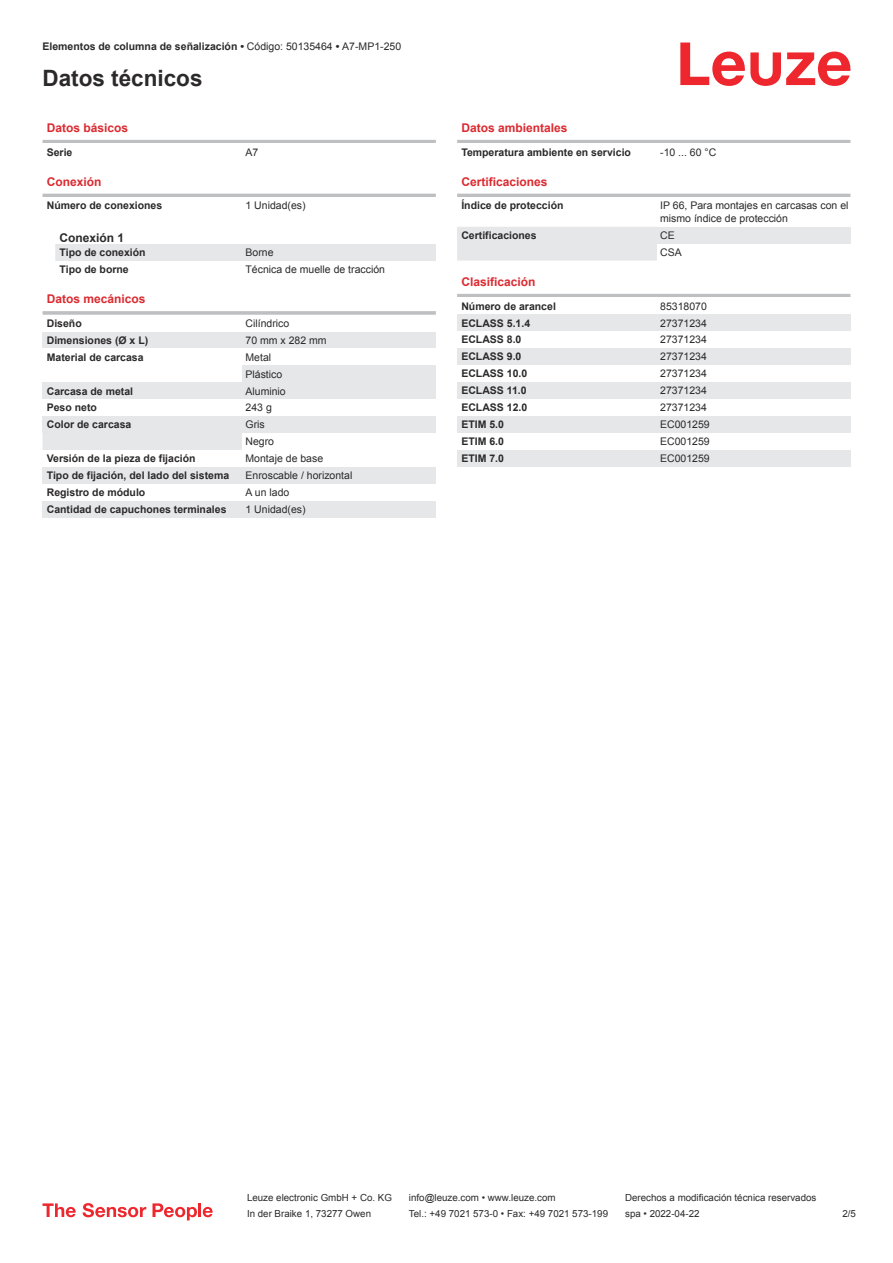
<style>
.page{position:relative;width:893px;height:1263px;background:#fff}
.page>*{position:absolute;margin:0;border:0;box-sizing:border-box;transform-origin:0 0}
.t1{font:700 22.5px "Arial";color:#2b292a}
.t2{font:700 12px "Arial";color:#db2a30}
.t3{font:700 12px "Arial";color:#2b292a}
.t4{font:700 10.5px "Arial";color:#2b292a}
.t5{font:10.5px/17px "Arial";color:#2b292a}
.t6{font:9.75px "Arial";color:#2b292a}
.s1{font-weight:400}
</style>
<div class="page">
<svg style="left:680px;top:43px;width:170px;height:43px"></svg>
<svg style="left:43px;top:244px;width:199px;height:206px"></svg>
<hr style="left:43px;top:140px;width:393px;height:3px;background:#bdbfc1">
<hr style="left:43px;top:194px;width:393px;height:3px;background:#bdbfc1">
<div style="left:242px;top:244px;width:194px;height:17px;background:#e6e7e9"></div>
<div style="left:43px;top:295px;width:393px;height:18px;background:#fff"></div>
<hr style="left:43px;top:311px;width:393px;height:4px;background:#c5c7c9">
<div style="left:43px;top:315px;width:199px;height:17px;background:#fff"></div>
<div style="left:43px;top:332px;width:199px;height:16px;background:#e6e7e9"></div>
<div style="left:242px;top:332px;width:194px;height:16px;background:#e6e7e9"></div>
<div style="left:43px;top:348px;width:199px;height:17px;background:#fff"></div>
<div style="left:242px;top:365px;width:194px;height:17px;background:#e6e7e9"></div>
<div style="left:43px;top:382px;width:199px;height:17px;background:#e6e7e9"></div>
<div style="left:242px;top:382px;width:194px;height:17px;background:#e6e7e9"></div>
<div style="left:43px;top:399px;width:199px;height:17px;background:#fff"></div>
<div style="left:43px;top:416px;width:199px;height:17px;background:#e6e7e9"></div>
<div style="left:242px;top:416px;width:194px;height:17px;background:#e6e7e9"></div>
<div style="left:43px;top:467px;width:199px;height:17px;background:#e6e7e9"></div>
<div style="left:242px;top:467px;width:194px;height:17px;background:#e6e7e9"></div>
<div style="left:43px;top:501px;width:199px;height:17px;background:#e6e7e9"></div>
<div style="left:242px;top:501px;width:194px;height:17px;background:#e6e7e9"></div>
<div style="left:457px;top:244px;width:200px;height:17px;background:#e6e7e9"></div>
<hr style="left:457px;top:140px;width:393px;height:3px;background:#bdbfc1">
<hr style="left:457px;top:194px;width:393px;height:3px;background:#bdbfc1">
<div style="left:457px;top:227px;width:200px;height:17px;background:#e6e7e9"></div>
<div style="left:657px;top:227px;width:193px;height:17px;background:#e6e7e9"></div>
<hr style="left:457px;top:294px;width:393px;height:3px;background:#bdbfc1">
<div style="left:457px;top:314px;width:200px;height:17px;background:#e6e7e9"></div>
<div style="left:657px;top:314px;width:193px;height:17px;background:#e6e7e9"></div>
<div style="left:457px;top:348px;width:200px;height:17px;background:#e6e7e9"></div>
<div style="left:657px;top:348px;width:193px;height:17px;background:#e6e7e9"></div>
<div style="left:457px;top:382px;width:200px;height:17px;background:#e6e7e9"></div>
<div style="left:657px;top:382px;width:193px;height:17px;background:#e6e7e9"></div>
<div style="left:457px;top:416px;width:200px;height:17px;background:#e6e7e9"></div>
<div style="left:657px;top:416px;width:193px;height:17px;background:#e6e7e9"></div>
<div style="left:457px;top:450px;width:200px;height:16px;background:#e6e7e9"></div>
<div style="left:657px;top:450px;width:193px;height:16px;background:#e6e7e9"></div>
<svg style="left:43px;top:1203px;width:33px;height:14px"></svg>
<svg style="left:83px;top:1203px;width:63px;height:14px"></svg>
<svg style="left:153px;top:1203px;width:44px;height:17px"></svg>
<hr style="left:198px;top:1203px;width:3px;height:14px;background:#ed272d">
<svg style="left:203px;top:1207px;width:10px;height:10px"></svg>
<p class="t4" style="left:43px;top:42px;width:360px">Elementos de columna de señalización • <span class="s1">Código: 50135464</span> • <span class="s1">A7-MP1-250</span></p>
<h1 class="t1" style="left:43px;top:69px;width:162px">Datos técnicos</h1>
<p class="t2" style="left:47px;top:123px;width:83px">Datos básicos</p>
<p class="t4" style="left:47px;top:148px;width:27px">Serie</p>
<p class="t5" style="left:246px;top:144px;width:14px">A7</p>
<p class="t2" style="left:47px;top:177px;width:56px">Conexión</p>
<p class="t4" style="left:47px;top:202px;width:117px">Número de conexiones</p>
<p class="t5" style="left:246px;top:198px;width:62px">1 Unidad(es)</p>
<p class="t3" style="left:60px;top:233px;width:66px">Conexión 1</p>
<p class="t4" style="left:60px;top:248px;width:88px">Tipo de conexión</p>
<p class="t5" style="left:246px;top:245px;width:30px">Borne</p>
<p class="t4" style="left:60px;top:265px;width:71px">Tipo de borne</p>
<p class="t5" style="left:246px;top:262px;width:141px">Técnica de muelle de tracción</p>
<p class="t2" style="left:47px;top:294px;width:100px">Datos mecánicos</p>
<p class="t4" style="left:47px;top:319px;width:37px">Diseño</p>
<p class="t5" style="left:246px;top:316px;width:45px">Cilíndrico</p>
<p class="t4" style="left:47px;top:336px;width:103px">Dimensiones (Ø x L)</p>
<p class="t5" style="left:246px;top:333px;width:83px">70 mm x 282 mm</p>
<p class="t4" style="left:47px;top:353px;width:98px">Material de carcasa</p>
<p class="t5" style="left:246px;top:349px;width:38px">Metal<br>Plástico</p>
<p class="t4" style="left:47px;top:387px;width:88px">Carcasa de metal</p>
<p class="t5" style="left:246px;top:383px;width:42px">Aluminio</p>
<p class="t4" style="left:47px;top:404px;width:52px">Peso neto</p>
<p class="t5" style="left:246px;top:400px;width:28px">243 g</p>
<p class="t4" style="left:47px;top:420px;width:86px">Color de carcasa</p>
<p class="t5" style="left:246px;top:417px;width:30px">Gris<br>Negro</p>
<p class="t4" style="left:47px;top:454px;width:150px">Versión de la pieza de fijación</p>
<p class="t5" style="left:246px;top:451px;width:79px">Montaje de base</p>
<p class="t4" style="left:47px;top:471px;width:184px">Tipo de fijación, del lado del sistema</p>
<p class="t5" style="left:246px;top:468px;width:108px">Enroscable / horizontal</p>
<p class="t4" style="left:47px;top:488px;width:100px">Registro de módulo</p>
<p class="t5" style="left:246px;top:485px;width:45px">A un lado</p>
<p class="t4" style="left:47px;top:505px;width:181px">Cantidad de capuchones terminales</p>
<p class="t5" style="left:246px;top:502px;width:62px">1 Unidad(es)</p>
<p class="t2" style="left:461px;top:123px;width:108px">Datos ambientales</p>
<p class="t4" style="left:461px;top:148px;width:171px">Temperatura ambiente en servicio</p>
<p class="t5" style="left:660px;top:144px;width:58px">-10 ... 60 °C</p>
<p class="t2" style="left:461px;top:177px;width:88px">Certificaciones</p>
<p class="t4" style="left:461px;top:202px;width:104px">Índice de protección</p>
<p class="t5" style="left:660px;top:200px;width:190px;line-height:12.6px">IP 66, Para montajes en carcasas con el mismo índice de protección</p>
<p class="t4" style="left:461px;top:231px;width:77px">Certificaciones</p>
<p class="t5" style="left:660px;top:228px;width:23px">CE<br>CSA</p>
<p class="t2" style="left:461px;top:277px;width:76px">Clasificación</p>
<p class="t4" style="left:461px;top:302px;width:96px">Número de arancel</p>
<p class="t5" style="left:660px;top:298px;width:48px">85318070</p>
<p class="t4" style="left:461px;top:319px;width:70px">ECLASS 5.1.4</p>
<p class="t5" style="left:660px;top:315px;width:48px">27371234</p>
<p class="t4" style="left:461px;top:336px;width:62px">ECLASS 8.0</p>
<p class="t5" style="left:660px;top:332px;width:48px">27371234</p>
<p class="t4" style="left:461px;top:352px;width:62px">ECLASS 9.0</p>
<p class="t5" style="left:660px;top:349px;width:48px">27371234</p>
<p class="t4" style="left:461px;top:369px;width:67px">ECLASS 10.0</p>
<p class="t5" style="left:660px;top:366px;width:48px">27371234</p>
<p class="t4" style="left:461px;top:386px;width:67px">ECLASS 11.0</p>
<p class="t5" style="left:660px;top:383px;width:48px">27371234</p>
<p class="t4" style="left:461px;top:403px;width:67px">ECLASS 12.0</p>
<p class="t5" style="left:660px;top:400px;width:48px">27371234</p>
<p class="t4" style="left:461px;top:420px;width:44px">ETIM 5.0</p>
<p class="t5" style="left:660px;top:417px;width:51px">EC001259</p>
<p class="t4" style="left:461px;top:437px;width:44px">ETIM 6.0</p>
<p class="t5" style="left:660px;top:434px;width:51px">EC001259</p>
<p class="t4" style="left:461px;top:454px;width:44px">ETIM 7.0</p>
<p class="t5" style="left:660px;top:451px;width:51px">EC001259</p>
<p class="t6" style="left:247px;top:1194px;width:146px">Leuze electronic GmbH + Co. KG</p>
<p class="t6" style="left:409px;top:1194px;width:148px">info@leuze.com • www.leuze.com</p>
<p class="t6" style="left:625px;top:1194px;width:193px">Derechos a modificación técnica reservados</p>
<p class="t6" style="left:247px;top:1210px;width:126px">In der Braike 1, 73277 Owen</p>
<p class="t6" style="left:409px;top:1210px;width:201px">Tel.: +49 7021 573-0 • Fax: +49 7021 573-199</p>
<p class="t6" style="left:625px;top:1210px;width:76px">spa • 2022-04-22</p>
<p class="t6" style="left:842px;top:1210px;width:15px">2 /5</p>
</div>
